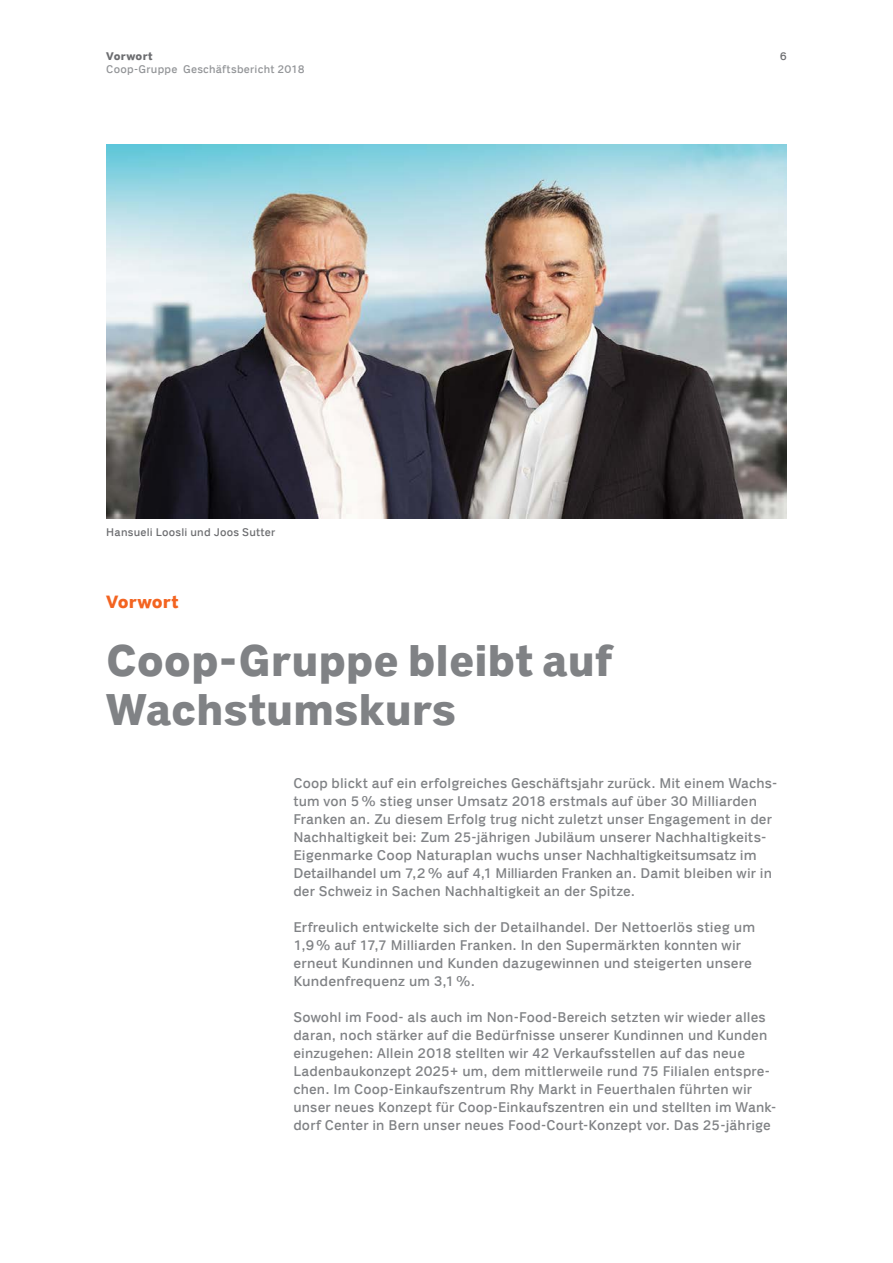
<style>
.page{position:relative;width:893px;height:1263px;background:#fff}
.page>*{position:absolute;margin:0;border:0;box-sizing:border-box;transform-origin:0 0}
.Überschrift_1{font:700 45px/49.5px "Coop";letter-spacing:-.005em;color:#808285}
.Überschrift_2_Orange{font:700 18px "Coop";color:#f36421}
.Grundtext{font:14.25px/18px "Coop";letter-spacing:.01em;color:#808285}
.t1{font:11.25px "Coop";letter-spacing:.02em;color:#939598}
.Legende{font:11.25px "Coop";letter-spacing:.02em;color:#6c6d70}
.t2{font:700 11.25px "Coop";letter-spacing:.02em;color:#6c6d70}
</style>
<div class="page">
<img style="left:106px;top:145px;width:681px;height:373px">
<p class="t2" style="left:106px;top:49px;width:48px">Vorwort</p>
<p class="Legende" style="left:780px;top:50px;width:8px">6</p>
<p class="t1" style="left:106px;top:63px;width:200px">Coop-Gruppe Geschäftsbericht 2018</p>
<p class="Legende" style="left:106px;top:526px;width:170px">Hansueli Loosli und Joos Sutter</p>
<p class="Überschrift_2_Orange" style="left:106px;top:592px;width:74px">Vorwort</p>
<p class="Überschrift_1" style="left:106px;top:636px;width:506px">Coop-Gruppe bleibt auf<br>Wachstumskurs</p>
<p class="Grundtext" style="left:293px;top:775px;width:485px">Coop blickt auf ein erfolgreiches Geschäftsjahr zurück. Mit einem Wachs&shy;tum von 5% stieg unser Umsatz 2018 erstmals auf über 30 Milliarden Franken an. Zu diesem Erfolg trug nicht zuletzt unser Engagement in der Nachhaltigkeit bei: Zum 25-jährigen Jubiläum unserer Nachhaltigkeits-Eigenmarke Coop Naturaplan wuchs unser Nachhaltigkeitsumsatz im Detailhandel um 7,2% auf 4,1 Milliarden Franken an. Damit bleiben wir in der Schweiz in Sachen Nachhaltigkeit an der Spitze.</p>
<p class="Grundtext" style="left:293px;top:919px;width:463px">Erfreulich entwickelte sich der Detailhandel. Der Nettoerlös stieg um 1,9% auf 17,7 Milliarden Franken. In den Supermärkten konnten wir erneut Kundinnen und Kunden dazugewinnen und steigerten unsere Kundenfrequenz um 3,1%.</p>
<p class="Grundtext" style="left:293px;top:1009px;width:484px">Sowohl im Food- als auch im Non-Food-Bereich setzten wir wieder alles daran, noch stärker auf die Bedürfnisse unserer Kundinnen und Kunden einzugehen: Allein 2018 stellten wir 42 Verkaufsstellen auf das neue Ladenbaukonzept 2025+ um, dem mittlerweile rund 75 Filialen entspre&shy;chen. Im Coop-Einkaufszentrum Rhy Markt in Feuerthalen führten wir unser neues Konzept für Coop-Einkaufszentren ein und stellten im Wank&shy;dorf Center in Bern unser neues Food-Court-Konzept vor. Das 25-jährige</p>
</div>
